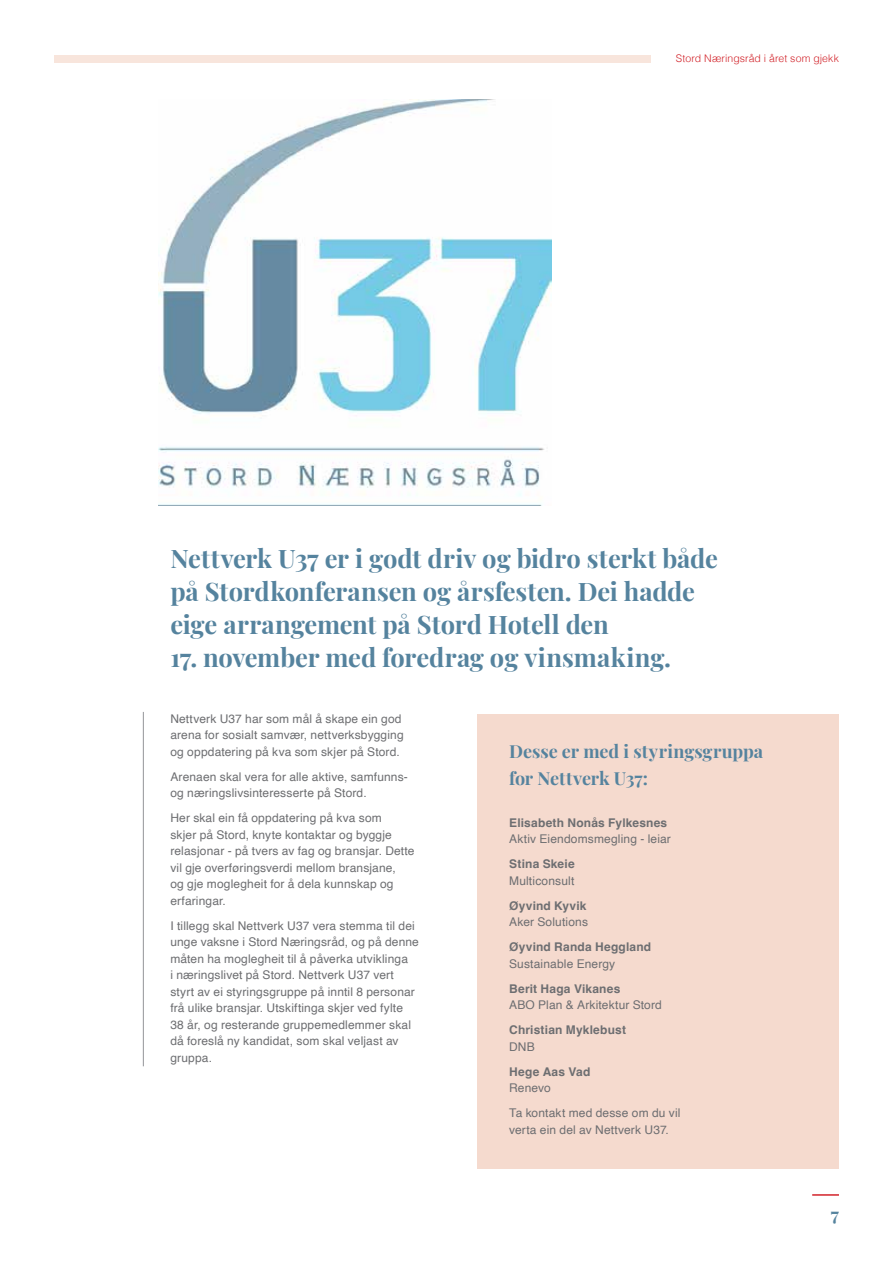
<style>
.page{position:relative;width:893px;height:1263px;background:#fff}
.page>*{position:absolute;margin:0;border:0;box-sizing:border-box;transform-origin:0 0}
.t1{font:700 25.5px/33px "Playfair Display";letter-spacing:-.005em;color:#55839e}
.t2{font:700 18px/27px "Playfair Display";letter-spacing:-.005em;color:#55839e}
.t3{font:12px/16.5px "Helvetica";letter-spacing:.01em;color:#6d6e71}
.t4{font:700 12px "Helvetica";letter-spacing:.015em;color:#6d6e71}
.t5{font:300 10.5px "Helvetica";letter-spacing:.01em;color:#d2232a}
</style>
<div class="page">
<hr style="left:812px;top:1194px;width:27px;height:2px;background:#d2232a">
<div style="left:54px;top:55px;width:597px;height:7px;background:#f8e5dc"></div>
<hr style="left:143px;top:712px;width:1px;height:354px;background:#939598">
<img style="left:159px;top:99px;width:393px;height:406px">
<div style="left:477px;top:714px;width:362px;height:454px;background:#f5dace"></div>
<p class="t5" style="left:676px;top:49px;width:165px">Stord Næringsråd i året som gjekk</p>
<h1 class="t1" style="left:170px;top:539px;width:549px">Nettverk U37 er i godt driv og bidro sterkt både på Stordkonferansen og årsfesten. Dei hadde eige arrangement på Stord Hotell den</h1>
<h1 class="t1" style="left:170px;top:638px;width:502px">17. november med foredrag og vinsmaking.</h1>
<p class="t3" style="left:170px;top:710px;width:235px">Nettverk U37 har som mål å skape ein god arena for sosialt samvær, nettverksbygging og oppdatering på kva som skjer på Stord.</p>
<p class="t3" style="left:170px;top:768px;width:239px">Arenaen skal vera for alle aktive, samfunns&shy;og næringslivsinteresserte på Stord.</p>
<p class="t3" style="left:170px;top:810px;width:246px">Her skal ein få oppdatering på kva som<br>skjer på Stord, knyte kontaktar og byggje relasjonar - på tvers av fag og bransjar. Dette vil gje overføringsverdi mellom bransjane,<br>og gje moglegheit for å dela kunnskap og erfaringar.</p>
<p class="t3" style="left:170px;top:917px;width:250px">I tillegg skal Nettverk U37 vera stemma til dei unge vaksne i Stord Næringsråd, og på denne måten ha moglegheit til å påverka utviklinga<br>i næringslivet på Stord. Nettverk U37 vert styrt av ei styringsgruppe på inntil 8 personar frå ulike bransjar. Utskiftinga skjer ved fylte 38 år, og resterande gruppemedlemmer skal då foreslå ny kandidat, som skal veljast av gruppa.</p>
<h2 class="t2" style="left:509px;top:736px;width:255px">Desse er med i styringsgruppa for Nettverk U37:</h2>
<p class="t4" style="left:509px;top:815px;width:160px">Elisabeth Nonås Fylkesnes</p>
<p class="t3" style="left:509px;top:831px;width:163px">Aktiv Eiendomsmegling - leiar</p>
<p class="t4" style="left:509px;top:857px;width:67px">Stina Skeie</p>
<p class="t3" style="left:509px;top:873px;width:67px">Multiconsult</p>
<p class="t4" style="left:509px;top:898px;width:79px">Øyvind Kyvik</p>
<p class="t3" style="left:509px;top:914px;width:80px">Aker Solutions</p>
<p class="t4" style="left:509px;top:940px;width:144px">Øyvind Randa Heggland</p>
<p class="t3" style="left:509px;top:956px;width:108px">Sustainable Energy</p>
<p class="t4" style="left:509px;top:981px;width:113px">Berit Haga Vikanes</p>
<p class="t3" style="left:509px;top:997px;width:154px">ABO Plan &amp; Arkitektur Stord</p>
<p class="t4" style="left:509px;top:1023px;width:118px">Christian Myklebust</p>
<p class="t3" style="left:509px;top:1039px;width:27px">DNB</p>
<p class="t4" style="left:509px;top:1064px;width:83px">Hege Aas Vad</p>
<p class="t3" style="left:509px;top:1076px;width:173px;line-height:25px">Renevo<br>Ta kontakt med desse om du vil</p>
<p class="t3" style="left:509px;top:1122px;width:161px">verta ein del av Nettverk U37.</p>
<h2 class="t2" style="left:831px;top:1199px;width:10px">7</h2>
</div>
